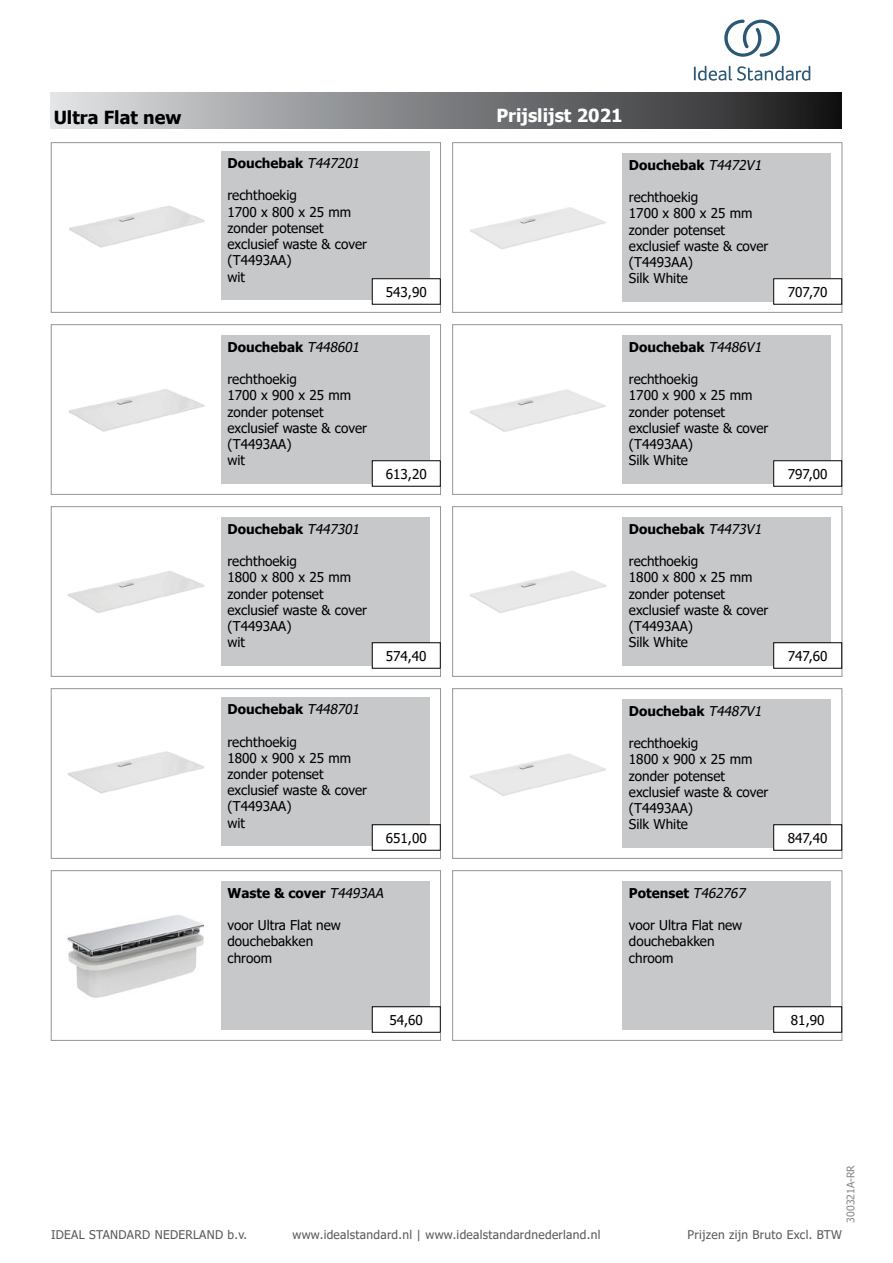
<style>
.page{position:relative;width:893px;height:1263px;background:#fff}
.page>*{position:absolute;margin:0;border:0;box-sizing:border-box;transform-origin:0 0}
.t1{font:700 18px "Tahoma";color:#fff}
.t2{font:700 18px "Tahoma";color:#000}
.t3{font:13.5px/16.2px "Tahoma";color:#000}
.t4{font:700 13.5px "Tahoma";color:#000}
.t5{font:12px "Tahoma";letter-spacing:.025em;color:#58595b}
.t6{font:10.5px "Tahoma";color:#86888a}
.s1{font-weight:400;font-style:italic}
</style>
<div class="page">
<div style="left:51px;top:92px;width:791px;height:37px;background:linear-gradient(to right,#dee1e3,#1a1a1b)"></div>
<div style="left:51px;top:142px;width:390px;height:171px;border:1px solid #939598"></div>
<div style="left:51px;top:324px;width:390px;height:171px;border:1px solid #939598"></div>
<div style="left:51px;top:506px;width:390px;height:170px;border:1px solid #939598"></div>
<img style="left:68px;top:571px;width:136px;height:42px">
<div style="left:221px;top:517px;width:209px;height:149px;background:#c7c8ca"></div>
<img style="left:68px;top:389px;width:137px;height:43px">
<div style="left:221px;top:335px;width:209px;height:149px;background:#c7c8ca"></div>
<img style="left:69px;top:206px;width:136px;height:42px">
<div style="left:221px;top:151px;width:209px;height:149px;background:#c7c8ca"></div>
<div style="left:51px;top:688px;width:390px;height:170px;border:1px solid #939598"></div>
<img style="left:68px;top:751px;width:136px;height:43px">
<div style="left:221px;top:697px;width:209px;height:149px;background:#c7c8ca"></div>
<div style="left:452px;top:506px;width:390px;height:170px;border:1px solid #939598"></div>
<img style="left:470px;top:571px;width:136px;height:42px">
<div style="left:622px;top:517px;width:209px;height:149px;background:#c7c8ca"></div>
<div style="left:452px;top:324px;width:390px;height:171px;border:1px solid #939598"></div>
<img style="left:470px;top:389px;width:136px;height:43px">
<div style="left:622px;top:335px;width:209px;height:149px;background:#c7c8ca"></div>
<div style="left:452px;top:142px;width:390px;height:171px;border:1px solid #939598"></div>
<img style="left:470px;top:207px;width:136px;height:42px">
<div style="left:622px;top:153px;width:209px;height:149px;background:#c7c8ca"></div>
<div style="left:452px;top:688px;width:390px;height:170px;border:1px solid #939598"></div>
<img style="left:470px;top:753px;width:136px;height:43px">
<div style="left:622px;top:699px;width:209px;height:149px;background:#c7c8ca"></div>
<div style="left:51px;top:870px;width:390px;height:170px;border:1px solid #939598"></div>
<img style="left:67px;top:915px;width:137px;height:83px">
<div style="left:221px;top:881px;width:209px;height:149px;background:#c7c8ca"></div>
<div style="left:452px;top:870px;width:390px;height:170px;border:1px solid #939598"></div>
<div style="left:622px;top:881px;width:209px;height:149px;background:#c7c8ca"></div>
<div style="left:372px;top:279px;width:68px;height:25px;background:#fff"></div>
<div style="left:372px;top:643px;width:68px;height:25px;background:#fff"></div>
<div style="left:372px;top:642px;width:68px;height:26px;border:1px solid #000"></div>
<div style="left:372px;top:461px;width:68px;height:25px;background:#fff"></div>
<div style="left:372px;top:460px;width:68px;height:26px;border:1px solid #000"></div>
<div style="left:774px;top:279px;width:68px;height:25px;background:#fff"></div>
<div style="left:774px;top:643px;width:68px;height:25px;background:#fff"></div>
<div style="left:773px;top:642px;width:69px;height:26px;border:1px solid #000"></div>
<div style="left:774px;top:461px;width:68px;height:25px;background:#fff"></div>
<div style="left:773px;top:460px;width:69px;height:26px;border:1px solid #000"></div>
<div style="left:372px;top:825px;width:68px;height:25px;background:#fff"></div>
<div style="left:372px;top:824px;width:68px;height:26px;border:1px solid #000"></div>
<div style="left:774px;top:825px;width:68px;height:25px;background:#fff"></div>
<div style="left:773px;top:824px;width:69px;height:26px;border:1px solid #000"></div>
<div style="left:372px;top:1007px;width:68px;height:25px;background:#fff"></div>
<div style="left:372px;top:1006px;width:68px;height:26px;border:1px solid #000"></div>
<div style="left:774px;top:1007px;width:68px;height:25px;background:#fff"></div>
<div style="left:773px;top:1006px;width:69px;height:26px;border:1px solid #000"></div>
<svg style="left:694px;top:66px;width:116px;height:15px"></svg>
<svg style="left:724px;top:20px;width:56px;height:37px"></svg>
<h1 class="t2" style="left:54px;top:105px;width:129px">Ultra Flat new</h1>
<p class="t4" style="left:227px;top:154px;width:137px">Douchebak <span class="s1">T447201</span></p>
<p class="t3" style="left:227px;top:188px;width:141px">rechthoekig<br>1700 x 800 x 25 mm zonder potenset exclusief waste &amp; cover (T4493AA)<br>wit</p>
<p class="t4" style="left:227px;top:337px;width:137px">Douchebak <span class="s1">T448601</span></p>
<p class="t3" style="left:227px;top:372px;width:141px">rechthoekig<br>1700 x 900 x 25 mm zonder potenset exclusief waste &amp; cover (T4493AA)<br>wit</p>
<p class="t4" style="left:227px;top:519px;width:137px">Douchebak <span class="s1">T447301</span></p>
<p class="t3" style="left:227px;top:554px;width:141px">rechthoekig<br>1800 x 800 x 25 mm zonder potenset exclusief waste &amp; cover (T4493AA)<br>wit</p>
<p class="t4" style="left:227px;top:700px;width:137px">Douchebak <span class="s1">T448701</span></p>
<p class="t3" style="left:227px;top:734px;width:141px">rechthoekig<br>1800 x 900 x 25 mm zonder potenset exclusief waste &amp; cover (T4493AA)<br>wit</p>
<h1 class="t1" style="left:496px;top:103px;width:128px">Prijslijst 2021</h1>
<p class="t4" style="left:629px;top:155px;width:137px">Douchebak <span class="s1">T4472V1</span></p>
<p class="t3" style="left:629px;top:190px;width:141px">rechthoekig<br>1700 x 800 x 25 mm zonder potenset exclusief waste &amp; cover (T4493AA)<br>Silk White</p>
<p class="t3" style="left:386px;top:284px;width:42px">543,90</p>
<p class="t3" style="left:788px;top:284px;width:41px">707,70</p>
<p class="t4" style="left:629px;top:337px;width:137px">Douchebak <span class="s1">T4486V1</span></p>
<p class="t3" style="left:629px;top:372px;width:141px">rechthoekig<br>1700 x 900 x 25 mm zonder potenset exclusief waste &amp; cover (T4493AA)<br>Silk White</p>
<p class="t3" style="left:386px;top:466px;width:42px">613,20</p>
<p class="t3" style="left:788px;top:466px;width:41px">797,00</p>
<p class="t4" style="left:629px;top:519px;width:137px">Douchebak <span class="s1">T4473V1</span></p>
<p class="t3" style="left:629px;top:554px;width:141px">rechthoekig<br>1800 x 800 x 25 mm zonder potenset exclusief waste &amp; cover (T4493AA)<br>Silk White</p>
<p class="t3" style="left:386px;top:648px;width:42px">574,40</p>
<p class="t3" style="left:788px;top:648px;width:41px">747,60</p>
<p class="t4" style="left:629px;top:701px;width:137px">Douchebak <span class="s1">T4487V1</span></p>
<p class="t3" style="left:629px;top:736px;width:141px">rechthoekig<br>1800 x 900 x 25 mm zonder potenset exclusief waste &amp; cover (T4493AA)<br>Silk White</p>
<p class="t3" style="left:386px;top:830px;width:42px">651,00</p>
<p class="t3" style="left:788px;top:830px;width:41px">847,40</p>
<p class="t4" style="left:227px;top:883px;width:161px">Waste &amp; cover <span class="s1">T4493AA</span></p>
<p class="t3" style="left:227px;top:918px;width:115px">voor Ultra Flat new douchebakken chroom</p>
<p class="t4" style="left:629px;top:883px;width:121px">Potenset <span class="s1">T462767</span></p>
<p class="t3" style="left:629px;top:918px;width:115px">voor Ultra Flat new douchebakken chroom</p>
<p class="t3" style="left:390px;top:1012px;width:35px">54,60</p>
<p class="t3" style="left:791px;top:1012px;width:35px">81,90</p>
<p class="t6" style="left:844px;top:1222px;width:59px;rotate:-90deg">300321A-RR</p>
<p class="t5" style="left:51px;top:1227px;width:198px">IDEAL STANDARD NEDERLAND b.v.</p>
<p class="t5" style="left:292px;top:1227px;width:309px">www.idealstandard.nl | www.idealstandardnederland.nl</p>
<p class="t5" style="left:688px;top:1227px;width:156px">Prijzen zijn Bruto Excl. BTW</p>
</div>
